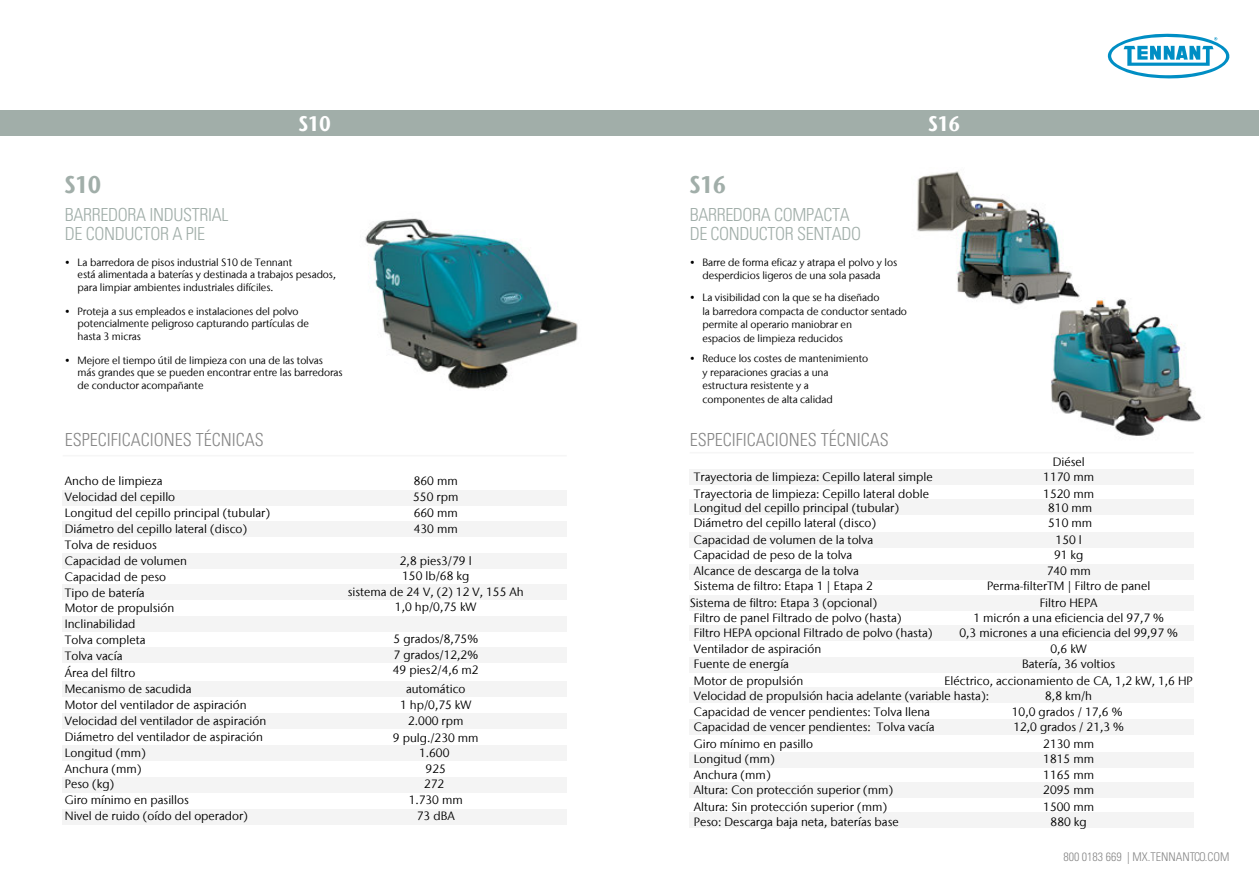
<style>
.page{position:relative;width:1259px;height:893px;background:#fff}
.page>*{position:absolute;margin:0;border:0;box-sizing:border-box;transform-origin:0 0}
.t1{font:700 condensed 24px "Stone Sans IIITC Com";color:#a1aea9}
.t2{font:700 condensed 21px "Stone Sans IIITC Com";color:#fff}
.t3{font:300 condensed 18px/18.8px "Univers LT Std";letter-spacing:-.02em;color:#a1aea9}
.t4{font:300 condensed 18px "Univers LT Std";color:#878787}
.t5{font:12px/15.9px "Stone Sans IIITC Com";color:#000}
.t6{font:300 condensed 12px "Univers LT Std";color:#878787}
.t7{font:10.5px/13.5px "Stone Sans IIITC Com";letter-spacing:-.01em;color:#000}
</style>
<div class="page">
<div style="left:0;top:110px;width:629px;height:26px;background:#a1aea9"></div>
<div style="left:629px;top:110px;width:630px;height:26px;background:#a1aea9"></div>
<div style="left:63px;top:809px;width:504px;height:15px;background:#f4f4f4"></div>
<div style="left:63px;top:777px;width:504px;height:16px;background:#f4f4f4"></div>
<div style="left:63px;top:745px;width:504px;height:16px;background:#f4f4f4"></div>
<div style="left:63px;top:713px;width:504px;height:16px;background:#f4f4f4"></div>
<div style="left:63px;top:682px;width:504px;height:15px;background:#f4f4f4"></div>
<div style="left:63px;top:647px;width:504px;height:16px;background:#f4f4f4"></div>
<div style="left:63px;top:616px;width:504px;height:16px;background:#f4f4f4"></div>
<div style="left:63px;top:584px;width:504px;height:16px;background:#f4f4f4"></div>
<div style="left:63px;top:553px;width:504px;height:16px;background:#f4f4f4"></div>
<div style="left:63px;top:521px;width:504px;height:16px;background:#f4f4f4"></div>
<div style="left:63px;top:490px;width:504px;height:15px;background:#f4f4f4"></div>
<hr style="left:63px;top:455px;width:504px;height:1px;background:#f6f6f6">
<div style="left:689px;top:782px;width:504px;height:16px;background:#f4f4f4"></div>
<div style="left:689px;top:752px;width:504px;height:15px;background:#f4f4f4"></div>
<div style="left:689px;top:719px;width:504px;height:15px;background:#f4f4f4"></div>
<div style="left:689px;top:687px;width:504px;height:16px;background:#f4f4f4"></div>
<div style="left:689px;top:812px;width:504px;height:16px;background:#f4f4f4"></div>
<div style="left:689px;top:657px;width:504px;height:15px;background:#f4f4f4"></div>
<div style="left:689px;top:625px;width:504px;height:16px;background:#f4f4f4"></div>
<div style="left:689px;top:595px;width:504px;height:16px;background:#f4f4f4"></div>
<div style="left:689px;top:564px;width:504px;height:15px;background:#f4f4f4"></div>
<div style="left:689px;top:532px;width:504px;height:16px;background:#f4f4f4"></div>
<div style="left:689px;top:499px;width:504px;height:16px;background:#f4f4f4"></div>
<div style="left:689px;top:469px;width:504px;height:16px;background:#f4f4f4"></div>
<hr style="left:689px;top:452px;width:504px;height:1px;background:#f6f6f6">
<img style="left:1051px;top:298px;width:151px;height:138px">
<img style="left:916px;top:171px;width:167px;height:138px">
<svg style="left:1107px;top:33px;width:123px;height:46px"></svg>
<img style="left:365px;top:218px;width:213px;height:171px">
<h2 class="t2" style="left:299px;top:110px;width:33px">S10</h2>
<h2 class="t2" style="left:928px;top:110px;width:33px">S16</h2>
<h1 class="t1" style="left:65px;top:169px;width:38px">S10</h1>
<h3 class="t3" style="left:65px;top:206px;width:165px">BARREDORA INDUSTRIAL<br>DE CONDUCTOR A PIE</h3>
<p class="t7" style="left:78px;top:256px;width:260px;line-height:12.6px;text-indent:-13px">• La barredora de pisos industrial S10 de Tennant<br>está alimentada a baterías y destinada a trabajos pesados, para limpiar ambientes industriales difíciles.</p>
<p class="t7" style="left:78px;top:305px;width:233px;line-height:12.6px;text-indent:-13px">• Proteja a sus empleados e instalaciones del polvo potencialmente peligroso capturando partículas de hasta 3 micras</p>
<p class="t7" style="left:78px;top:354px;width:266px;line-height:12.6px;text-indent:-13px">• Mejore el tiempo útil de limpieza con una de las tolvas más grandes que se pueden encontrar entre las barredoras de conductor acompañante</p>
<h3 class="t4" style="left:65px;top:429px;width:200px">ESPECIFICACIONES TÉCNICAS</h3>
<p class="t5" style="left:65px;top:473px;width:207px">Ancho de limpieza<br>Velocidad del cepillo<br>Longitud del cepillo principal (tubular)<br>Diámetro del cepillo lateral (disco)<br>Tolva de residuos<br>Capacidad de volumen<br>Capacidad de peso<br>Tipo de batería<br>Motor de propulsión<br>Inclinabilidad<br>Tolva completa<br>Tolva vacía</p>
<p class="t5" style="left:65px;top:665px;width:203px">Área del filtro<br>Mecanismo de sacudida<br>Motor del ventilador de aspiración<br>Velocidad del ventilador de aspiración<br>Diámetro del ventilador de aspiración<br>Longitud (mm)<br>Anchura (mm)<br>Peso (kg)<br>Giro mínimo en pasillos<br>Nivel de ruido (oído del operador)</p>
<p class="t5" style="left:413px;top:473px;width:47px;text-align:justify">860 mm 550 rpm 660 mm 430 mm</p>
<p class="t5" style="left:400px;top:553px;width:73px;line-height:15px">2,8 pies3/79 l<br>150 lb/68 kg</p>
<p class="t5" style="left:348px;top:585px;width:177px;line-height:15px;text-align:center">sistema de 24 V, (2) 12 V, 155 Ah<br>1,0 hp/0,75 kW</p>
<p class="t5" style="left:393px;top:630px;width:86px;line-height:16.5px">5 grados/8,75%<br>7 grados/12,2%</p>
<p class="t5" style="left:393px;top:661px;width:87px;line-height:18.8px;text-align:center">49 pies2/4,6 m2 automático</p>
<p class="t5" style="left:400px;top:697px;width:73px;text-align:center">1 hp/0,75 kW<br>2.000 rpm</p>
<p class="t5" style="left:393px;top:730px;width:87px;text-align:center">9 pulg./230 mm<br>1.600<br>925<br>272<br>1.730 mm<br>73 dBA</p>
<h1 class="t1" style="left:689px;top:169px;width:38px">S16</h1>
<h3 class="t3" style="left:689px;top:206px;width:173px">BARREDORA COMPACTA<br>DE CONDUCTOR SENTADO</h3>
<p class="t7" style="left:689px;top:255px;width:209px;text-align:center">• Barre de forma eficaz y atrapa el polvo y los desperdicios ligeros de una sola pasada</p>
<p class="t7" style="left:702px;top:291px;width:206px;text-indent:-13px">• La visibilidad con la que se ha diseñado<br>la barredora compacta de conductor sentado permite al operario maniobrar en<br>espacios de limpieza reducidos</p>
<p class="t7" style="left:702px;top:352px;width:167px;text-indent:-13px">• Reduce los costes de mantenimiento y reparaciones gracias a una estructura resistente y a componentes de alta calidad</p>
<h3 class="t4" style="left:689px;top:429px;width:200px">ESPECIFICACIONES TÉCNICAS</h3>
<p class="t5" style="left:1052px;top:453px;width:33px">Diésel</p>
<p class="t5" style="left:694px;top:468px;width:240px">Trayectoria de limpieza: Cepillo lateral simple</p>
<p class="t5" style="left:1043px;top:468px;width:52px">1170 mm</p>
<p class="t5" style="left:694px;top:500px;width:207px">Longitud del cepillo principal (tubular)</p>
<p class="t5" style="left:1048px;top:500px;width:46px">810 mm</p>
<p class="t5" style="left:694px;top:515px;width:184px">Diámetro del cepillo lateral (disco)</p>
<p class="t5" style="left:1048px;top:515px;width:46px">510 mm</p>
<p class="t5" style="left:694px;top:531px;width:181px">Capacidad de volumen de la tolva</p>
<p class="t5" style="left:1055px;top:531px;width:28px">150 l</p>
<p class="t5" style="left:694px;top:546px;width:160px">Capacidad de peso de la tolva</p>
<p class="t5" style="left:1054px;top:546px;width:31px">91 kg</p>
<p class="t5" style="left:694px;top:563px;width:166px">Alcance de descarga de la tolva</p>
<p class="t5" style="left:1046px;top:563px;width:46px">740 mm</p>
<p class="t5" style="left:694px;top:578px;width:180px">Sistema de filtro: Etapa 1 | Etapa 2</p>
<p class="t5" style="left:987px;top:578px;width:165px">Perma-filterTM | Filtro de panel</p>
<p class="t5" style="left:694px;top:609px;width:209px">Filtro de panel Filtrado de polvo (hasta)</p>
<p class="t5" style="left:973px;top:609px;width:192px">1 micrón a una eficiencia del 97,7 %</p>
<p class="t5" style="left:694px;top:624px;width:240px">Filtro HEPA opcional Filtrado de polvo (hasta)</p>
<p class="t5" style="left:959px;top:624px;width:220px">0,3 micrones a una eficiencia del 99,97 %</p>
<p class="t5" style="left:694px;top:641px;width:129px">Ventilador de aspiración</p>
<p class="t5" style="left:1050px;top:641px;width:38px">0,6 kW</p>
<p class="t5" style="left:694px;top:656px;width:97px">Fuente de energía</p>
<p class="t5" style="left:1022px;top:656px;width:95px">Batería, 36 voltios</p>
<p class="t5" style="left:694px;top:672px;width:111px">Motor de propulsión</p>
<p class="t5" style="left:694px;top:485px;width:237px">Trayectoria de limpieza: Cepillo lateral doble</p>
<p class="t5" style="left:1043px;top:485px;width:52px">1520 mm</p>
<p class="t5" style="left:689px;top:594px;width:189px">Sistema de filtro: Etapa 3 (opcional)</p>
<p class="t5" style="left:1039px;top:594px;width:59px">Filtro HEPA</p>
<p class="t5" style="left:694px;top:673px;width:500px;line-height:15px;text-indent:250px">Eléctrico, accionamiento de CA, 1,2 kW, 1,6 HP<br>Velocidad de propulsión hacia adelante (variable hasta):</p>
<p class="t5" style="left:1045px;top:687px;width:48px">8,8 km/h</p>
<p class="t5" style="left:694px;top:704px;width:238px">Capacidad de vencer pendientes: Tolva llena</p>
<p class="t5" style="left:1012px;top:704px;width:112px">10,0 grados / 17,6 %</p>
<p class="t5" style="left:694px;top:719px;width:242px">Capacidad de vencer pendientes: Tolva vacía</p>
<p class="t5" style="left:1013px;top:719px;width:112px">12,0 grados / 21,3 %</p>
<p class="t5" style="left:694px;top:735px;width:121px">Giro mínimo en pasillo</p>
<p class="t5" style="left:1043px;top:735px;width:52px">2130 mm</p>
<p class="t5" style="left:694px;top:750px;width:82px">Longitud (mm)</p>
<p class="t5" style="left:1043px;top:750px;width:52px">1815 mm</p>
<p class="t5" style="left:694px;top:767px;width:78px">Anchura (mm)</p>
<p class="t5" style="left:1043px;top:767px;width:52px">1165 mm</p>
<p class="t5" style="left:694px;top:782px;width:201px">Altura: Con protección superior (mm)</p>
<p class="t5" style="left:1043px;top:782px;width:52px">2095 mm</p>
<p class="t5" style="left:694px;top:798px;width:195px">Altura: Sin protección superior (mm)</p>
<p class="t5" style="left:1043px;top:798px;width:52px">1500 mm</p>
<p class="t5" style="left:694px;top:813px;width:206px">Peso: Descarga baja neta, baterías base</p>
<p class="t5" style="left:1050px;top:813px;width:38px">880 kg</p>
<p class="t6" style="left:1063px;top:849px;width:168px">800 0183 669 | MX.TENNANTCO.COM</p>
</div>
